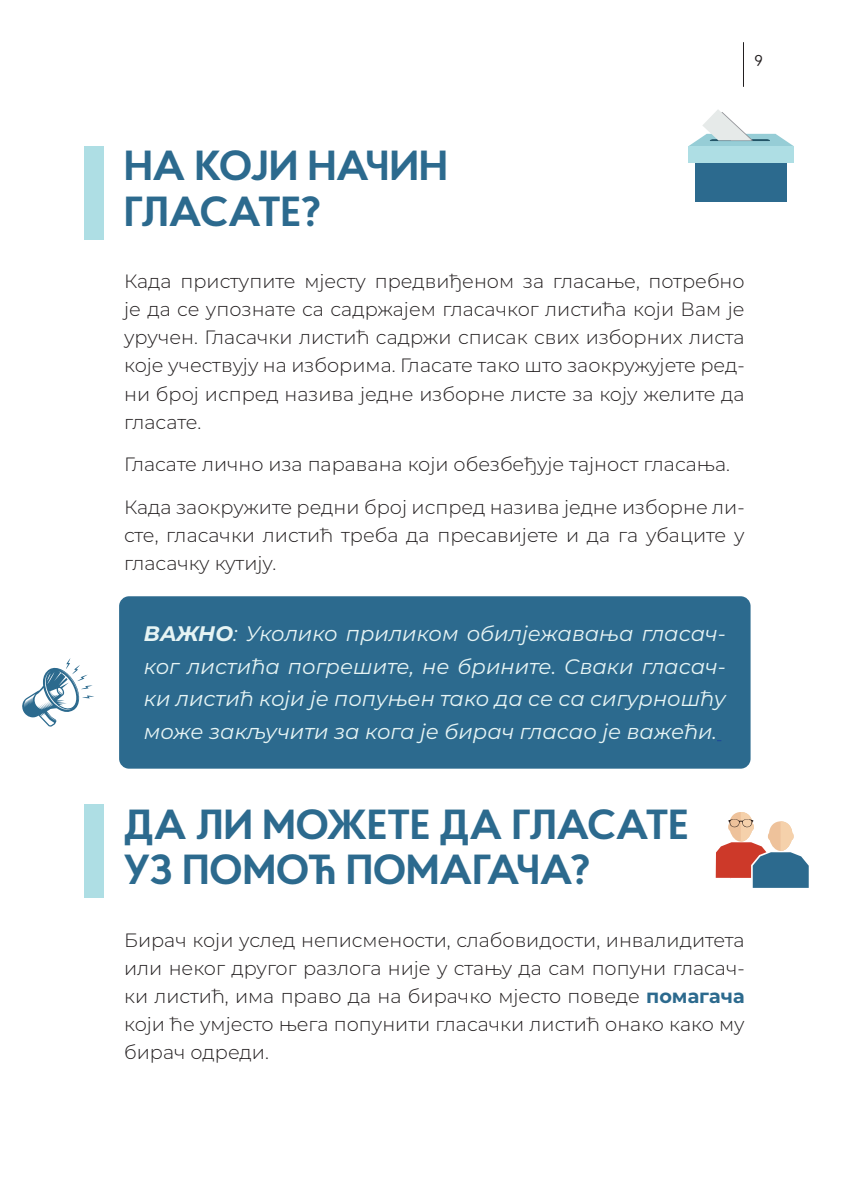
<style>
.page{position:relative;width:844px;height:1191px;background:#fff}
.page>*{position:absolute;margin:0;border:0;box-sizing:border-box;transform-origin:0 0}
.t1{font:700 42px/45.5px "Proba Pro";letter-spacing:-.005em;color:#2c6a8e}
.t2{font:italic 21px/32.4px "Montserrat";color:#e6f4f4;text-align:justify}
.t3{font:300 19.25px/28px "Montserrat";color:#231f20;text-align:justify}
.t4{font:15.75px "Proba Pro";color:#231f20}
.s1{font-weight:700}
.s2{font-weight:700;color:#2c6a8e}
</style>
<div class="page">
<hr style="left:743px;top:42px;width:1px;height:45px;background:#231f20">
<div style="left:84px;top:146px;width:20px;height:93px;background:#aedee4"></div>
<div style="left:84px;top:804px;width:20px;height:94px;background:#aedee4"></div>
<div style="left:119px;top:596px;width:631px;height:172px;background:#2c6a8e;border-radius:10px"></div>
<svg style="left:22px;top:658px;width:72px;height:69px"></svg>
<svg style="left:715px;top:812px;width:93px;height:76px"></svg>
<div style="left:694px;top:156px;width:92px;height:10px;background:#2c6a8e"></div>
<div style="left:694px;top:166px;width:92px;height:36px;background:#2c6a8e"></div>
<div style="left:688px;top:146px;width:105px;height:17px;background:#aedee4"></div>
<svg style="left:689px;top:109px;width:104px;height:37px"></svg>
<p class="t4" style="left:754px;top:51px;width:10px">9</p>
<h1 class="t1" style="left:124px;top:141px;width:325px">НА КОЈИ НАЧИН<br>ГЛАСАТЕ?</h1>
<p class="t3" style="left:124px;top:267px;width:622px">Када приступите мјесту предвиђеном за гласање, потребно је да се упознате са садржајем гласачког листића који Вам је уручен. Гласачки листић садржи списак свих изборних листа које учествују на изборима. Гласате тако што заокружујете ред&shy;ни број испред назива једне изборне листе за коју желите да гласате.</p>
<p class="t3" style="left:124px;top:450px;width:607px">Гласате лично иза паравана који обезбеђује тајност гласања.</p>
<p class="t3" style="left:124px;top:493px;width:622px">Када заокружите редни број испред назива једне изборне ли&shy;сте, гласачки листић треба да пресавијете и да га убаците у гласачку кутију.</p>
<p class="t2" style="left:144px;top:617px;width:583px"><span class="s1">ВАЖНО</span>: Уколико приликом обилјежавања гласач&shy;ког листића погрешите, не брините. Сваки гласач&shy;ки листић који је попуњен тако да се са сигурношћу може закључити за кога је бирач гласао је важећи.</p>
<h1 class="t1" style="left:124px;top:800px;width:565px">ДА ЛИ МОЖЕТЕ ДА ГЛАСАТЕ<br>УЗ ПОМОЋ ПОМАГАЧА?</h1>
<p class="t3" style="left:124px;top:925px;width:622px">Бирач који услед неписмености, слабовидости, инвалидитета или неког другог разлога није у стању да сам попуни гласач&shy;ки листић, има право да на бирачко мјесто поведе <span class="s2">помагача </span>који ће умјесто њега попунити гласачки листић онако како му бирач одреди.</p>
</div>
